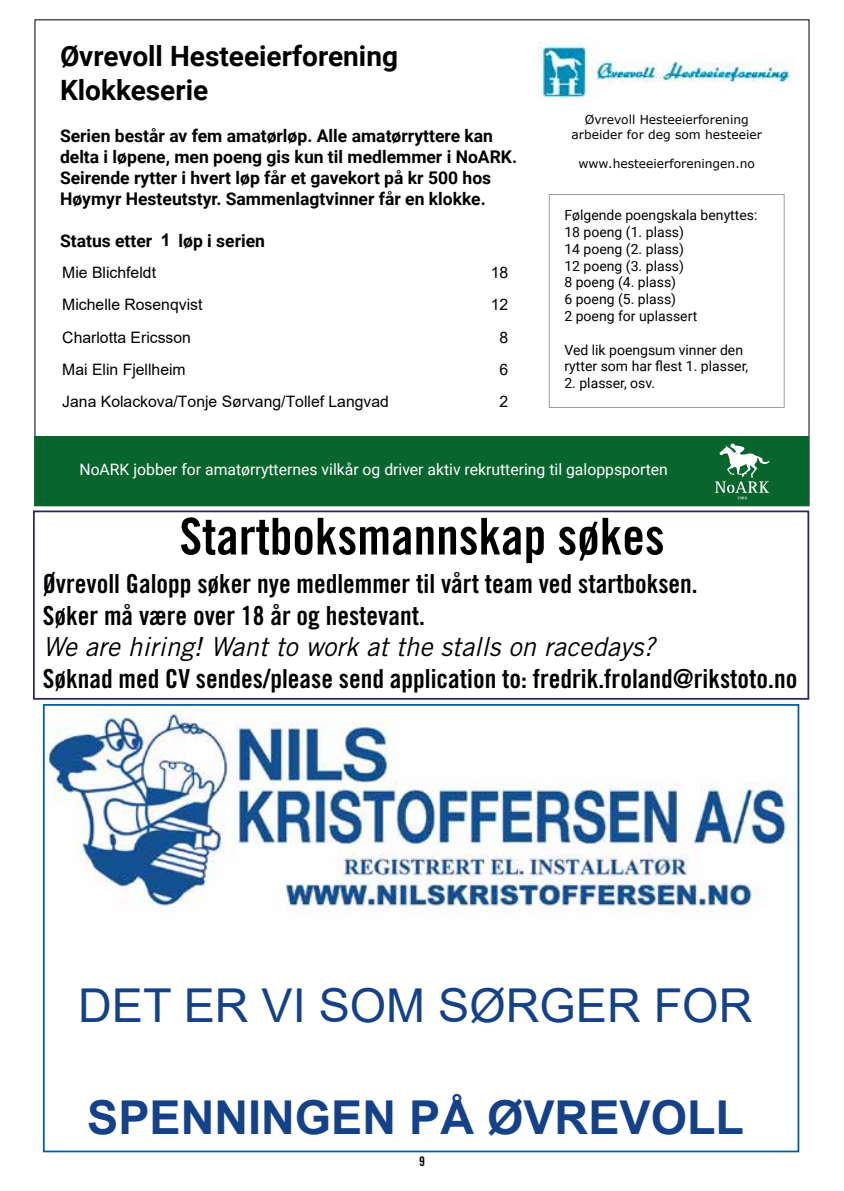
<style>
.page{position:relative;width:844px;height:1191px;background:#fff}
.page>*{position:absolute;margin:0;border:0;box-sizing:border-box;transform-origin:0 0}
.t1{font:50.75px "Trade Gothic LT Std Bd Cn 20";color:#000}
.t2{font:700 46.73px "Arial";color:#144187}
.t3{font:46.73px "Arial";color:#144187}
.t4{font:700 28px/33.6px "Roboto";color:#000}
.t5{font:26.25px/31.5px "Trade Gothic LT Std Bd Cn 20";color:#000}
.t6{font:italic 26.25px "Trade Gothic LT Std";color:#000}
.t7{font:700 17.5px/21px "Roboto";color:#000}
.t8{font:700 17.5px "Arial";color:#000}
.t9{font:15.75px/32.4px "Arial";color:#000}
.t10{font:15.75px "Roboto";color:#fff}
.t11{font:14px/16.8px "Roboto";color:#000}
.t12{font:13.12px "Trade Gothic LT Std Bd Cn 20";color:#000}
.t13{font:12.25px/14.7px "Verdana";color:#000;text-align:center}
</style>
<div class="page">
<div style="left:549px;top:194px;width:235px;height:214px;border:1px solid #9d9d9c"></div>
<div style="left:35px;top:437px;width:774px;height:69px;background:#09652e"></div>
<svg style="left:715px;top:443px;width:54px;height:56px"></svg>
<img style="left:537px;top:42px;width:258px;height:57px">
<svg style="left:46px;top:707px;width:750px;height:206px"></svg>
<div style="left:43px;top:704px;width:756px;height:448px;border:2px solid #005b9f"></div>
<div style="left:33px;top:510px;width:776px;height:189px;border:2px solid #2b2561"></div>
<h3 class="t4" style="left:60px;top:38px;width:339px">Øvrevoll Hesteeierforening<br>Klokkeserie</h3>
<p class="t7" style="left:60px;top:124px;width:458px">Serien består av fem amatørløp. Alle amatørryttere kan delta i løpene, men poeng gis kun til medlemmer i NoARK.<br>Seirende rytter i hvert løp får et gavekort på kr 500 hos Høymyr Hesteutstyr. Sammenlagtvinner får en klokke.</p>
<p class="t7" style="left:60px;top:229px;width:94px">Status etter</p>
<p class="t7" style="left:178px;top:229px;width:88px">løp i serien</p>
<p class="t8" style="left:161px;top:227px;width:11px">1</p>
<p class="t9" style="left:62px;top:256px;width:328px">Mie Blichfeldt<br>Michelle Rosenqvist<br>Charlotta Ericsson<br>Mai Elin Fjellheim<br>Jana Kolackova/Tonje Sørvang/Tollef Langvad</p>
<p class="t9" style="left:490px;top:256px;width:19px;text-align:center">18<br>12<br>8<br>6<br>2</p>
<p class="t13" style="left:571px;top:113px;width:192px">Øvrevoll Hesteeierforening arbeider for deg som hesteeier</p>
<p class="t13" style="left:578px;top:157px;width:178px">www.hesteeierforeningen.no</p>
<p class="t11" style="left:564px;top:206px;width:194px">Følgende poengskala benyttes:<br>18 poeng (1. plass)<br>14 poeng (2. plass)<br>12 poeng (3. plass)<br>8 poeng (4. plass)<br>6 poeng (5. plass)<br>2 poeng for uplassert</p>
<p class="t11" style="left:564px;top:341px;width:185px">Ved lik poengsum vinner den rytter som har flest 1. plasser,</p>
<p class="t11" style="left:564px;top:374px;width:92px">2. plasser, osv.</p>
<p class="t10" style="left:79px;top:458px;width:589px">NoARK jobber for amatørrytternes vilkår og driver aktiv rekruttering til galoppsporten</p>
<h1 class="t1" style="left:179px;top:505px;width:486px">Startboksmannskap søkes</h1>
<h3 class="t5" style="left:43px;top:568px;width:656px">Øvrevoll Galopp søker nye medlemmer til vårt team ved startboksen.<br>Søker må være over 18 år og hestevant.</h3>
<h3 class="t6" style="left:43px;top:631px;width:613px">We are hiring! Want to work at the stalls on racedays?</h3>
<h3 class="t5" style="left:43px;top:662px;width:755px">Søknad med CV sendes/please send application to: fredrik.froland@rikstoto.no</h3>
<h2 class="t3" style="left:78px;top:973px;width:675px">DET ER VI SOM SØRGER FOR</h2>
<h2 class="t2" style="left:87px;top:1084px;width:658px">SPENNINGEN PÅ ØVREVOLL</h2>
<p class="t12" style="left:419px;top:1153px;width:7px">9</p>
</div>
